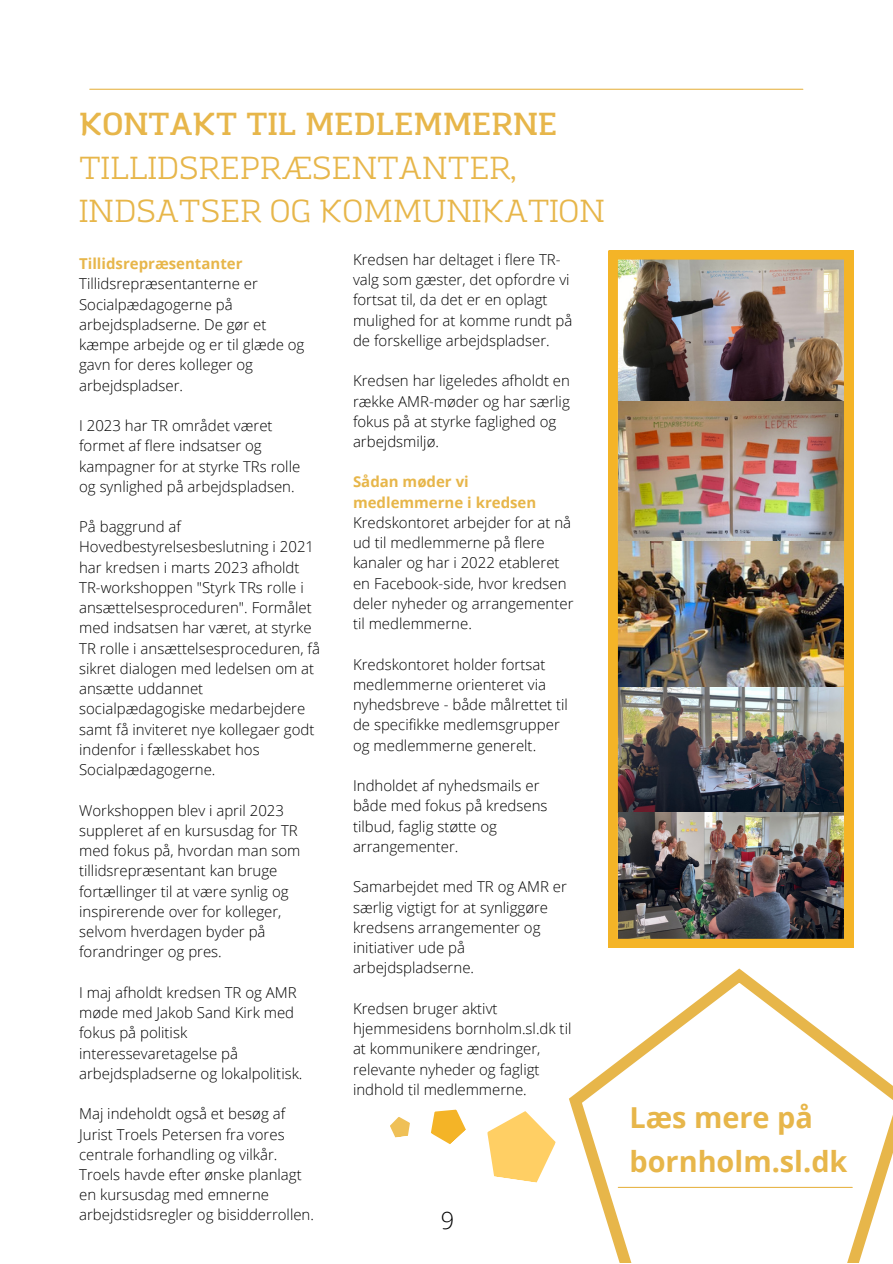
<style>
.page{position:relative;width:893px;height:1264px;background:#fff}
.page>*{position:absolute;margin:0;border:0;box-sizing:border-box;transform-origin:0 0}
.t1{font:31.35px "Amazing Grotesk";color:#e7b64a}
.t2{font:600 31.35px "Amazing Grotesk";color:#e7b64a}
.t3{font:700 28.8px "Open Sans";color:#e7b64a}
.t4{font:300 23.55px "Open Sans";color:#000}
.t5{font:300 15px/20.2px "Open Sans";color:#000}
.t6{font:700 15px/20.2px "Open Sans";color:#e7b64a}
</style>
<div class="page">
<hr style="left:90px;top:89px;width:712px;height:1px;background:#e7b64a">
<svg style="left:569px;top:968px;width:323px;height:294px"></svg>
<hr style="left:618px;top:1186px;width:234px;height:1px;background:#e7b64a">
<svg style="left:487px;top:1111px;width:68px;height:71px"></svg>
<svg style="left:431px;top:1109px;width:35px;height:35px"></svg>
<svg style="left:390px;top:1117px;width:20px;height:20px"></svg>
<img style="left:609px;top:250px;width:243px;height:697px">
<p class="t2" style="left:79px;top:111px;width:479px">KONTAKT TIL MEDLEMMERNE</p>
<p class="t1" style="left:79px;top:154px;width:439px">TILLIDSREPRÆSENTANTER,</p>
<p class="t1" style="left:79px;top:198px;width:527px">INDSATSER OG KOMMUNIKATION</p>
<p class="t6" style="left:79px;top:253px;width:165px">Tillidsrepræsentanter</p>
<p class="t5" style="left:79px;top:273px;width:227px">Tillidsrepræsentanterne er<br>Socialpædagogerne på arbejdspladserne. De gør et kæmpe arbejde og er til glæde og gavn for deres kolleger og arbejdspladser.</p>
<p class="t5" style="left:79px;top:415px;width:223px">I 2023 har TR området været formet af flere indsatser og kampagner for at styrke TRs rolle og synlighed på arbejdspladsen.</p>
<p class="t5" style="left:79px;top:516px;width:242px">På baggrund af<br>Hovedbestyrelsesbeslutning i 2021 har kredsen i marts 2023 afholdt<br>TR-workshoppen "Styrk TRs rolle i ansættelsesproceduren". Formålet med indsatsen har været, at styrke<br>TR rolle i ansættelsesproceduren, få sikret dialogen med ledelsen om at ansætte uddannet socialpædagogiske medarbejdere samt få inviteret nye kollegaer godt indenfor i fællesskabet hos<br>Socialpædagogerne.</p>
<p class="t5" style="left:79px;top:799px;width:223px">Workshoppen blev i april 2023 suppleret af en kursusdag for TR med fokus på, hvordan man som tillidsrepræsentant kan bruge fortællinger til at være synlig og inspirerende over for kolleger, selvom hverdagen byder på forandringer og pres.</p>
<p class="t5" style="left:79px;top:981px;width:225px">I maj afholdt kredsen TR og AMR møde med Jakob Sand Kirk med fokus på politisk interessevaretagelse på arbejdspladserne og lokalpolitisk.</p>
<p class="t5" style="left:79px;top:1103px;width:236px">Maj indeholdt også et besøg af<br>Jurist Troels Petersen fra vores centrale forhandling og vilkår.<br>Troels havde efter ønske planlagt en kursusdag med emnerne arbejdstidsregler og bisidderrollen.</p>
<p class="t5" style="left:353px;top:249px;width:221px">Kredsen har deltaget i flere TR&shy;valg som gæster, det opfordre vi fortsat til, da det er en oplagt mulighed for at komme rundt på de forskellige arbejdspladser.</p>
<p class="t5" style="left:353px;top:370px;width:218px">Kredsen har ligeledes afholdt en række AMR-møder og har særlig fokus på at styrke faglighed og arbejdsmiljø.</p>
<p class="t6" style="left:353px;top:471px;width:185px">Sådan møder vi medlemmerne i kredsen</p>
<p class="t5" style="left:353px;top:512px;width:222px">Kredskontoret arbejder for at nå ud til medlemmerne på flere kanaler og har i 2022 etableret en Facebook-side, hvor kredsen deler nyheder og arrangementer til medlemmerne.</p>
<p class="t5" style="left:353px;top:653px;width:216px">Kredskontoret holder fortsat medlemmerne orienteret via nyhedsbreve - både målrettet til de specifikke medlemsgrupper og medlemmerne generelt.</p>
<p class="t5" style="left:353px;top:775px;width:196px">Indholdet af nyhedsmails er både med fokus på kredsens tilbud, faglig støtte og arrangementer.</p>
<p class="t5" style="left:353px;top:876px;width:215px">Samarbejdet med TR og AMR er særlig vigtigt for at synliggøre kredsens arrangementer og initiativer ude på arbejdspladserne.</p>
<p class="t5" style="left:353px;top:997px;width:220px">Kredsen bruger aktivt hjemmesidens bornholm.sl.dk til at kommunikere ændringer, relevante nyheder og fagligt indhold til medlemmerne.</p>
<p class="t4" style="left:440px;top:1204px;width:15px">9</p>
<p class="t3" style="left:629px;top:1097px;width:185px">Læs mere på</p>
<p class="t3" style="left:629px;top:1140px;width:219px">bornholm.sl.dk</p>
</div>
